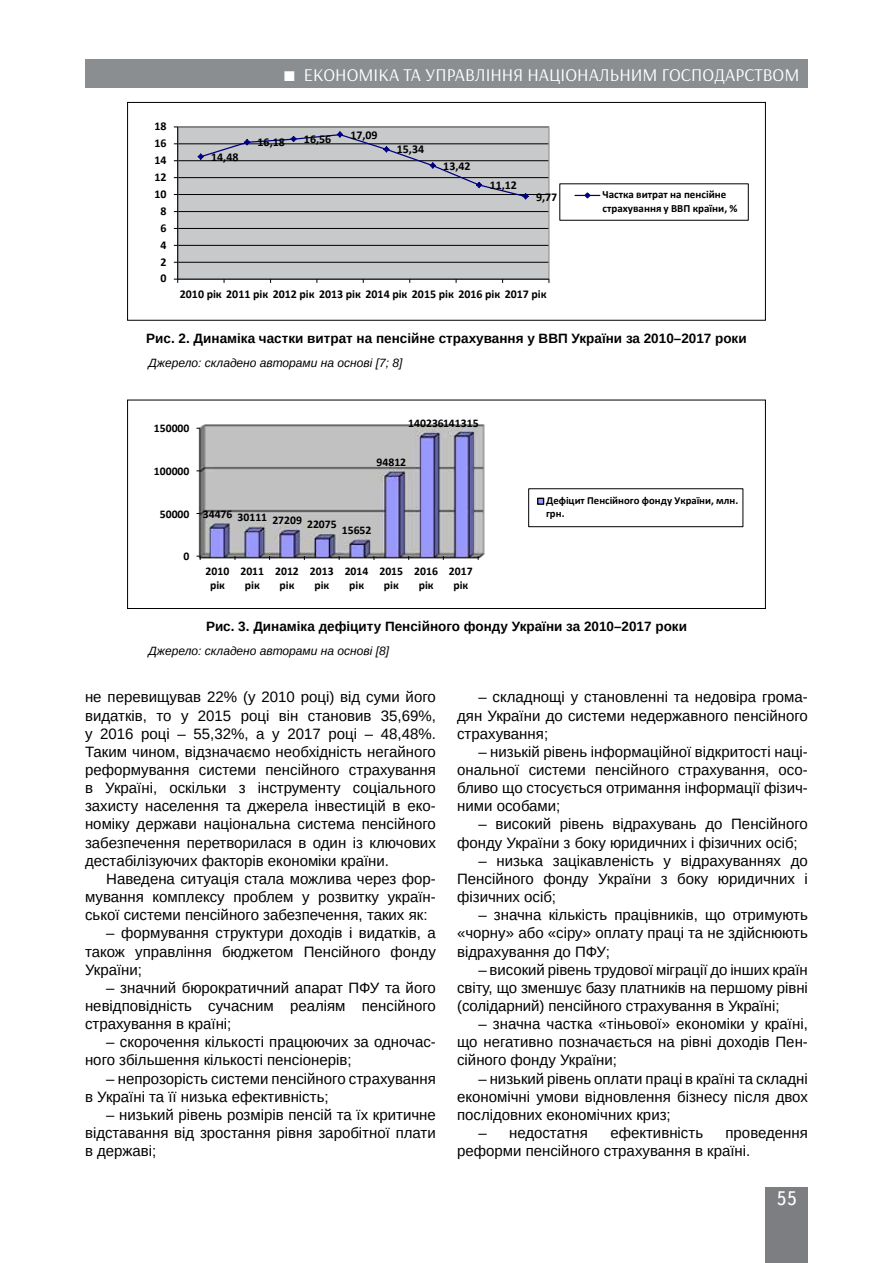
<style>
.page{position:relative;width:893px;height:1263px;background:#fff}
.page>*{position:absolute;margin:0;border:0;box-sizing:border-box;transform-origin:0 0}
.t1{font:19.5px "Ukrainian Text";color:#fff}
.t2{font:18px "Arsenal";color:#fff}
.t3{font:15px/18.1px "Arimo";color:#000;text-align:justify}
.t4{font:700 13.5px "Arimo";color:#000}
.t5{font:700 12px "Calibri";color:#000}
.t6{font:italic 12px "Arimo";color:#000}
.t7{font:700 11.7px/14.2px "Calibri";color:#000;text-align:center}
.t8{font:700 10.95px/13.5px "Calibri";color:#000}
.t9{font:700 10.8px/13px "Calibri";color:#000}
</style>
<div class="page">
<div style="left:765px;top:1187px;width:43px;height:76px;background:#7d7e81"></div>
<div style="left:85px;top:60px;width:723px;height:28px;background:#8b8e90"></div>
<div style="left:178px;top:127px;width:371px;height:152px;background:#c7c9cb"></div>
<hr style="left:178px;top:262px;width:371px;height:1px;background:#000">
<hr style="left:178px;top:245px;width:371px;height:1px;background:#000">
<hr style="left:178px;top:228px;width:371px;height:1px;background:#000">
<hr style="left:178px;top:211px;width:371px;height:1px;background:#000">
<hr style="left:178px;top:194px;width:371px;height:1px;background:#000">
<hr style="left:178px;top:177px;width:371px;height:1px;background:#000">
<hr style="left:178px;top:160px;width:371px;height:1px;background:#000">
<hr style="left:178px;top:144px;width:371px;height:1px;background:#000">
<div style="left:177px;top:126px;width:373px;height:154px;border:1px solid #949698"></div>
<hr style="left:177px;top:127px;width:1px;height:152px;background:#000">
<hr style="left:178px;top:279px;width:371px;height:1px;background:#000">
<svg style="left:197px;top:131px;width:332px;height:69px"></svg>
<svg style="left:575px;top:192px;width:25px;height:7px"></svg>
<div style="left:127px;top:102px;width:639px;height:219px;border:1px solid #000"></div>
<img style="left:198px;top:424px;width:287px;height:134px">
<svg style="left:196px;top:556px;width:5px;height:4px"></svg>
<div style="left:528px;top:489px;width:215px;height:38px;border:1px solid #000"></div>
<div style="left:537px;top:498px;width:7px;height:7px;border:1px solid #000"></div>
<div style="left:127px;top:400px;width:639px;height:209px;border:1px solid #000"></div>
<p class="t2" style="left:304px;top:64px;width:497px">ЕКОНОМІКА ТА УПРАВЛІННЯ НАЦІОНАЛЬНИМ ГОСПОДАРСТВОМ</p>
<p class="t5" style="left:154px;top:118px;width:14px">18</p>
<p class="t5" style="left:154px;top:135px;width:14px">16</p>
<p class="t5" style="left:154px;top:152px;width:14px">14</p>
<p class="t5" style="left:154px;top:168px;width:14px">12</p>
<p class="t5" style="left:154px;top:185px;width:14px">10</p>
<p class="t5" style="left:161px;top:202px;width:8px">8</p>
<p class="t5" style="left:161px;top:219px;width:8px">6</p>
<p class="t5" style="left:161px;top:236px;width:8px">4</p>
<p class="t5" style="left:161px;top:253px;width:8px">2</p>
<p class="t5" style="left:161px;top:270px;width:8px">0</p>
<p class="t5" style="left:211px;top:148px;width:29px">14,48</p>
<p class="t5" style="left:258px;top:134px;width:29px">16,18</p>
<p class="t5" style="left:304px;top:131px;width:29px">16,56</p>
<p class="t5" style="left:350px;top:126px;width:29px">17,09</p>
<p class="t5" style="left:397px;top:141px;width:29px">15,34</p>
<p class="t5" style="left:443px;top:157px;width:29px">13,42</p>
<p class="t5" style="left:490px;top:177px;width:29px">11,12</p>
<p class="t5" style="left:536px;top:188px;width:23px">9,77</p>
<p class="t5" style="left:180px;top:285px;width:368px">2010 рік 2011 рік 2012 рік 2013 рік 2014 рік 2015 рік 2016 рік 2017 рік</p>
<p class="t8" style="left:602px;top:188px;width:136px">Частка витрат на пенсійне страхування у ВВП країни, %</p>
<p class="t4" style="left:146px;top:329px;width:602px">Рис. 2. Динаміка частки витрат на пенсійне страхування у ВВП України за 2010–2017 роки</p>
<p class="t6" style="left:148px;top:355px;width:255px">Джерело: складено авторами на основі [7; 8]</p>
<p class="t7" style="left:154px;top:421px;width:37px">150000</p>
<p class="t7" style="left:154px;top:464px;width:37px">100000</p>
<p class="t7" style="left:160px;top:506px;width:31px">50000</p>
<p class="t7" style="left:183px;top:549px;width:7px">0</p>
<p class="t7" style="left:408px;top:416px;width:72px">140236141315</p>
<p class="t7" style="left:377px;top:455px;width:31px">94812</p>
<p class="t7" style="left:203px;top:511px;width:135px">34476 30111 27209 22075</p>
<p class="t7" style="left:342px;top:522px;width:31px">15652</p>
<p class="t7" style="left:206px;top:563px;width:25px">2010 рік</p>
<p class="t7" style="left:240px;top:563px;width:25px">2011 рік</p>
<p class="t7" style="left:275px;top:563px;width:25px">2012 рік</p>
<p class="t7" style="left:310px;top:563px;width:25px">2013 рік</p>
<p class="t7" style="left:345px;top:563px;width:25px">2014 рік</p>
<p class="t7" style="left:379px;top:563px;width:25px">2015 рік</p>
<p class="t7" style="left:414px;top:563px;width:25px">2016 рік</p>
<p class="t7" style="left:449px;top:563px;width:25px">2017 рік</p>
<p class="t9" style="left:546px;top:494px;width:194px">Дефіцит Пенсійного фонду України, млн. грн.</p>
<p class="t4" style="left:206px;top:617px;width:482px">Рис. 3. Динаміка дефіциту Пенсійного фонду України за 2010–2017 роки</p>
<p class="t6" style="left:148px;top:643px;width:242px">Джерело: складено авторами на основі [8]</p>
<p class="t3" style="left:85px;top:688px;width:352px">не перевищував 22% (у 2010 році) від суми його видатків, то у 2015 році він становив 35,69%, у 2016 році – 55,32%, а у 2017 році – 48,48%.<br>Таким чином, відзначаємо необхідність негайного реформування системи пенсійного страхування в Україні, оскільки з інструменту соціального захисту населення та джерела інвестицій в еко&shy;номіку держави національна система пенсійного забезпечення перетворилася в один із ключових дестабілізуючих факторів економіки країни.</p>
<p class="t3" style="left:85px;top:870px;width:352px;text-indent:21px">Наведена ситуація стала можлива через фор&shy;мування комплексу проблем у розвитку україн&shy;ської системи пенсійного забезпечення, таких як:</p>
<p class="t3" style="left:85px;top:924px;width:352px;text-indent:21px">– формування структури доходів і видатків, а також управління бюджетом Пенсійного фонду України;</p>
<p class="t3" style="left:85px;top:979px;width:352px;text-indent:21px">– значний бюрократичний апарат ПФУ та його невідповідність сучасним реаліям пенсійного страхування в країні;</p>
<p class="t3" style="left:85px;top:1033px;width:352px;text-indent:21px">– скорочення кількості працюючих за одночас&shy;ного збільшення кількості пенсіонерів;</p>
<p class="t3" style="left:85px;top:1069px;width:352px;text-indent:21px">– непрозорість системи пенсійного страхування в Україні та її низька ефективність;</p>
<p class="t3" style="left:85px;top:1106px;width:352px;text-indent:21px">– низький рівень розмірів пенсій та їх критичне відставання від зростання рівня заробітної плати в державі;</p>
<p class="t3" style="left:457px;top:688px;width:352px;text-indent:21px">– складнощі у становленні та недовіра грома&shy;дян України до системи недержавного пенсійного страхування;</p>
<p class="t3" style="left:457px;top:743px;width:352px;text-indent:21px">– низькій рівень інформаційної відкритості наці&shy;ональної системи пенсійного страхування, осо&shy;бливо що стосується отримання інформації фізич&shy;ними особами;</p>
<p class="t3" style="left:457px;top:815px;width:352px;text-indent:21px">– високий рівень відрахувань до Пенсійного фонду України з боку юридичних і фізичних осіб;</p>
<p class="t3" style="left:457px;top:851px;width:352px;text-indent:21px">– низька зацікавленість у відрахуваннях до Пенсійного фонду України з боку юридичних і фізичних осіб;</p>
<p class="t3" style="left:457px;top:906px;width:352px;text-indent:21px">– значна кількість працівників, що отримують «чорну» або «сіру» оплату праці та не здійснюють відрахування до ПФУ;</p>
<p class="t3" style="left:457px;top:960px;width:352px;text-indent:21px">– високий рівень трудової міграції до інших країн світу, що зменшує базу платників на першому рівні (солідарний) пенсійного страхування в Україні;</p>
<p class="t3" style="left:457px;top:1015px;width:352px;text-indent:21px">– значна частка «тіньової» економіки у країні, що негативно позначається на рівні доходів Пен&shy;сійного фонду України;</p>
<p class="t3" style="left:457px;top:1069px;width:352px;text-indent:21px">– низький рівень оплати праці в країні та складні економічні умови відновлення бізнесу після двох послідовних економічних криз;</p>
<p class="t3" style="left:478px;top:1124px;width:111px">– недостатня</p>
<p class="t3" style="left:610px;top:1124px;width:94px">ефективність</p>
<p class="t3" style="left:457px;top:1124px;width:352px;text-indent:268px">проведення реформи пенсійного страхування в країні.</p>
<h1 class="t1" style="left:776px;top:1188px;width:22px">55</h1>
</div>
